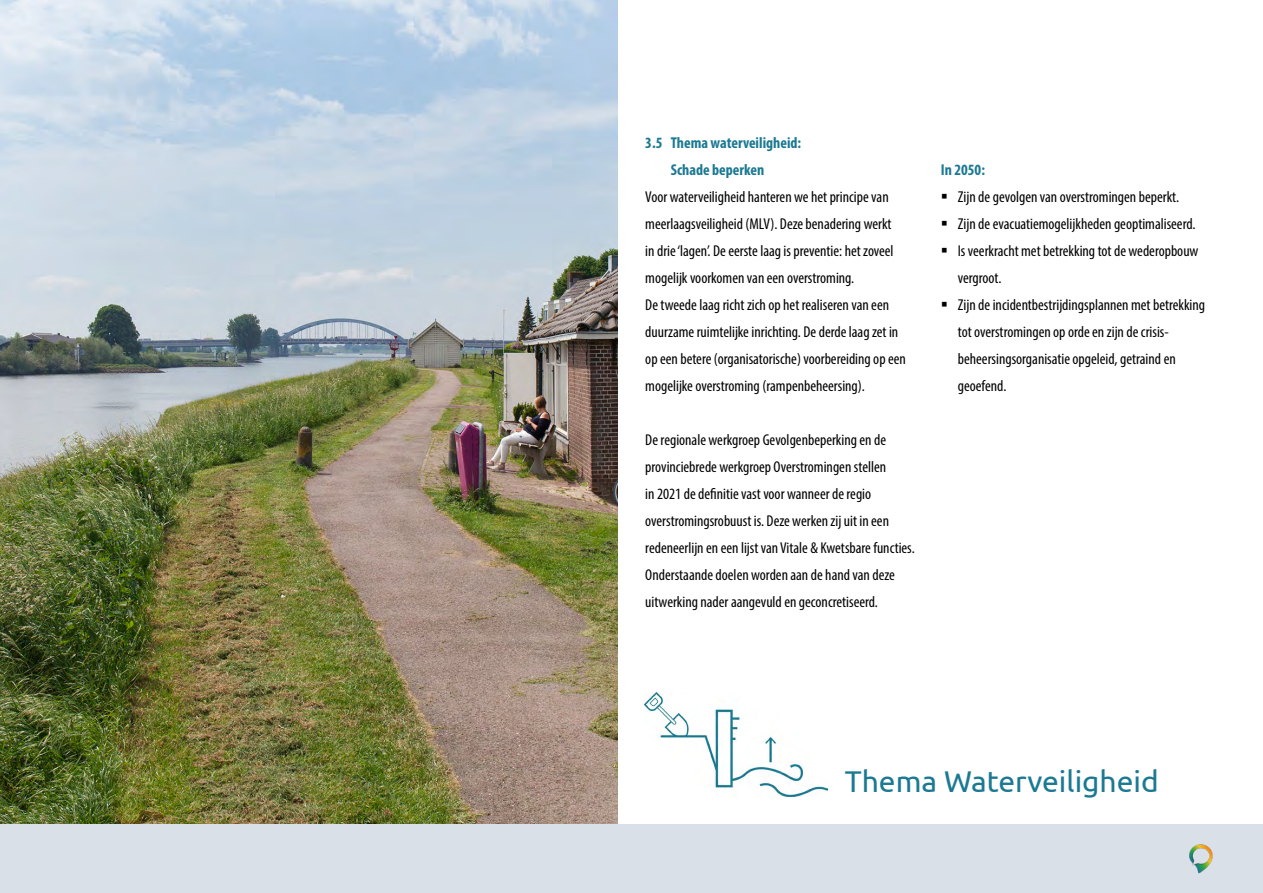
<style>
.page{position:relative;width:1263px;height:893px;background:#fff}
.page>*{position:absolute;margin:0;border:0;box-sizing:border-box;transform-origin:0 0}
.t1{font:30px "Ubuntu";color:#1b7992}
.t2{font:condensed 15.75px/27px "Myriad Pro";color:#000}
.t3{font:700 condensed 15.75px/27px "Myriad Pro";color:#1b7992}
</style>
<div class="page">
<img style="left:644px;top:693px;width:183px;height:103px">
<img style="left:0;top:0;width:618px;height:825px">
<div style="left:0;top:825px;width:1263px;height:68px;background:#dae0e7"></div>
<img style="left:1189px;top:844px;width:24px;height:30px">
<p class="t3" style="left:671px;top:129px;width:132px;text-indent:-26px">3.5 Thema waterveiligheid:<br>Schade beperken</p>
<p class="t2" style="left:645px;top:183px;width:262px">Voor waterveiligheid hanteren we het principe van meerlaagsveiligheid (MLV). Deze benadering werkt<br>in drie ‘lagen’. De eerste laag is preventie: het zoveel mogelijk voorkomen van een overstroming.<br>De tweede laag richt zich op het realiseren van een duurzame ruimtelijke inrichting. De derde laag zet in op een betere (organisatorische) voorbereiding op een mogelijke overstroming (rampenbeheersing).</p>
<p class="t2" style="left:645px;top:426px;width:271px">De regionale werkgroep Gevolgenbeperking en de provinciebrede werkgroep Overstromingen stellen<br>in 2021 de definitie vast voor wanneer de regio overstromingsrobuust is. Deze werken zij uit in een redeneerlijn en een lijst van Vitale &amp; Kwetsbare functies.<br>Onderstaande doelen worden aan de hand van deze uitwerking nader aangevuld en geconcretiseerd.</p>
<p class="t3" style="left:941px;top:156px;width:46px">In 2050:</p>
<p class="t2" style="left:958px;top:183px;width:249px">Zijn de gevolgen van overstromingen beperkt.<br>Zijn de evacuatiemogelijkheden geoptimaliseerd.<br>Is veerkracht met betrekking tot de wederopbouw vergroot.<br>Zijn de incidentbestrijdingsplannen met betrekking tot overstromingen op orde en zijn de crisis&shy;beheersingsorganisatie opgeleid, getraind en geoefend.</p>
<h1 class="t1" style="left:845px;top:763px;width:315px">Thema Waterveiligheid</h1>
</div>
